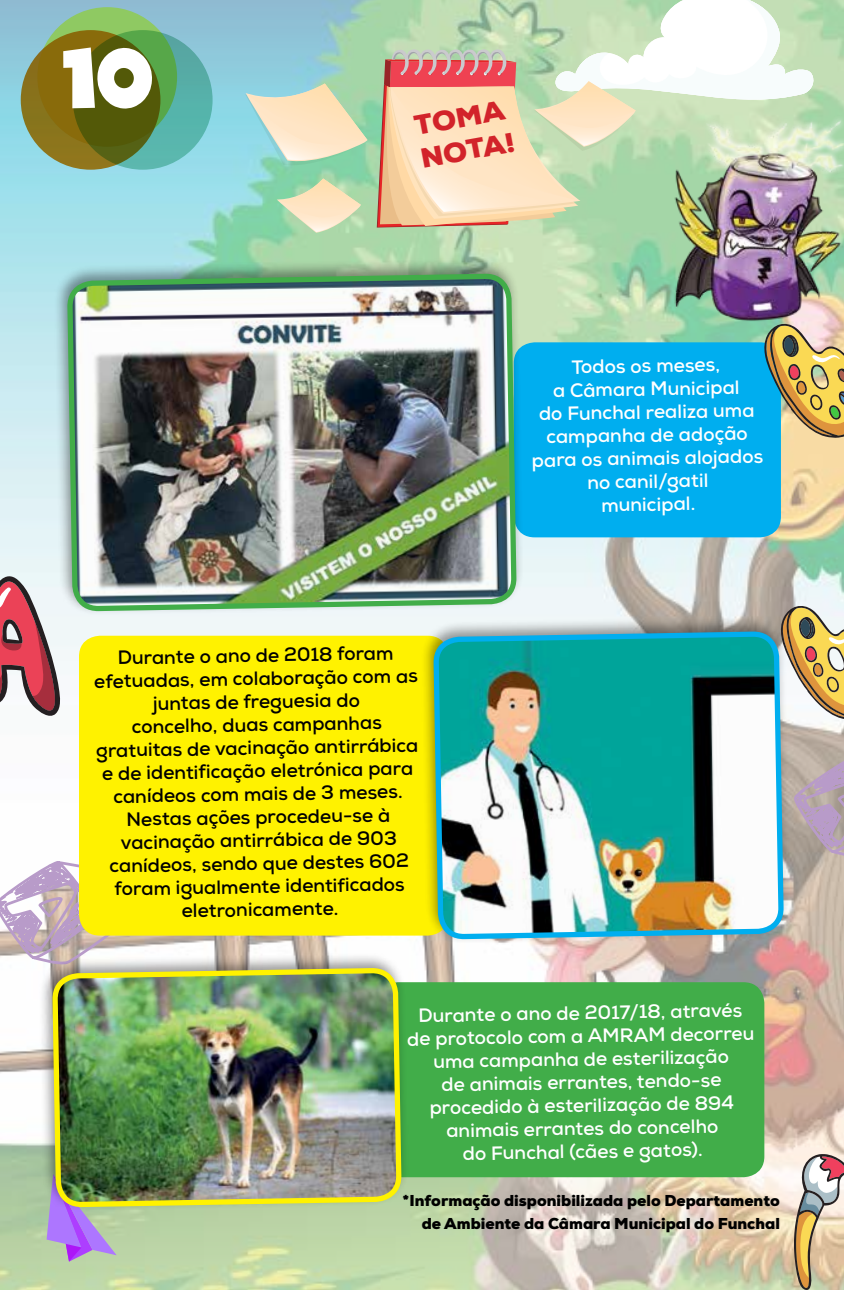
<style>
.page{position:relative;width:844px;height:1290px;background:#fff}
.page>*{position:absolute;margin:0;border:0;box-sizing:border-box;transform-origin:0 0}
.t1{font:70px "Wicked Mouse";color:#fff}
.t2{font:900 27.65px/33.1px "Nexa";color:#d2232a}
.t3{font:700 19.25px/23.1px "Nexa";color:#000;text-align:center}
.t4{font:700 19.25px/23.1px "Nexa";color:#fff;text-align:center}
.t5{font:900 15.75px/22.8px "Nexa";color:#000;text-align:right}
</style>
<div class="page">
<img style="left:0;top:0;width:843px;height:1290px">
<div style="left:513px;top:342px;width:267px;height:195px;background:#00aeef;border-radius:21px"></div>
<div style="left:54px;top:257px;width:470px;height:359px;background:#000;opacity:.4"></div>
<img style="left:70px;top:0;width:444px;height:609px">
<svg style="left:793px;top:753px;width:50px;height:110px;background:#b5a3ab"></svg>
<img style="left:657px;top:108px;width:186px;height:216px">
<svg style="left:792px;top:1154px;width:51px;height:136px;background:#cab59a"></svg>
<svg style="left:0;top:569px;width:62px;height:150px"></svg>
<svg style="left:761px;top:320px;width:82px;height:118px;background:#acad7d"></svg>
<div style="left:37px;top:7px;width:140px;height:140px;background:#8fc962;border-radius:50%"></div>
<svg style="left:73px;top:30px;width:139px;height:140px;background:#57ae8e"></svg>
<svg style="left:21px;top:30px;width:139px;height:140px;background:#6c640e"></svg>
<svg style="left:47px;top:1212px;width:6px;height:49px"></svg>
<svg style="left:0;top:859px;width:133px;height:110px"></svg>
<svg style="left:777px;top:602px;width:66px;height:118px"></svg>
<svg style="left:245px;top:83px;width:122px;height:82px;background:#cdddc5"></svg>
<svg style="left:277px;top:178px;width:84px;height:55px;background:#ccddb5"></svg>
<svg style="left:376px;top:0;width:438px;height:228px"></svg>
<div style="left:79px;top:636px;width:369px;height:299px;background:#fff200;border-radius:21px"></div>
<div style="left:377px;top:982px;width:387px;height:195px;background:#41ad49;border-radius:21px"></div>
<div style="left:39px;top:952px;width:370px;height:260px;background:#000;opacity:.4"></div>
<img style="left:53px;top:970px;width:351px;height:320px">
<div style="left:419px;top:615px;width:372px;height:329px;background:#000;opacity:.4"></div>
<img style="left:435px;top:634px;width:346px;height:303px">
<h1 class="t1" style="left:63px;top:21px;width:93px">10</h1>
<h2 class="t2" style="left:412px;top:109px;width:97px;rotate:-10deg">TOMA<br>NOTA!</h2>
<p class="t3" style="left:93px;top:646px;width:325px;rotate:-1deg">Durante o ano de 2018 foram efetuadas, em colaboração com as juntas de freguesia do<br>concelho, duas campanhas gratuitas de vacinação antirrábica e de identificação eletrónica para canídeos com mais de 3 meses.<br>Nestas ações procedeu-se à vacinação antirrábica de 903 canídeos, sendo que destes 602 foram igualmente identificados eletronicamente.</p>
<p class="t4" style="left:529px;top:356px;width:233px;rotate:-1deg">Todos os meses,<br>a Câmara Municipal<br>do Funchal realiza uma campanha de adoção para os animais alojados no canil/gatil<br>municipal.</p>
<p class="t4" style="left:406px;top:1004px;width:349px;rotate:-1deg">Durante o ano de 2017/18, através de protocolo com a AMRAM decorreu uma campanha de esterilização<br>de animais errantes, tendo-se procedido à esterilização de 894 animais errantes do concelho<br>do Funchal (cães e gatos).</p>
<p class="t5" style="left:402px;top:1189px;width:379px">*Informação disponibilizada pelo Departamento de Ambiente da Câmara Municipal do Funchal</p>
</div>
